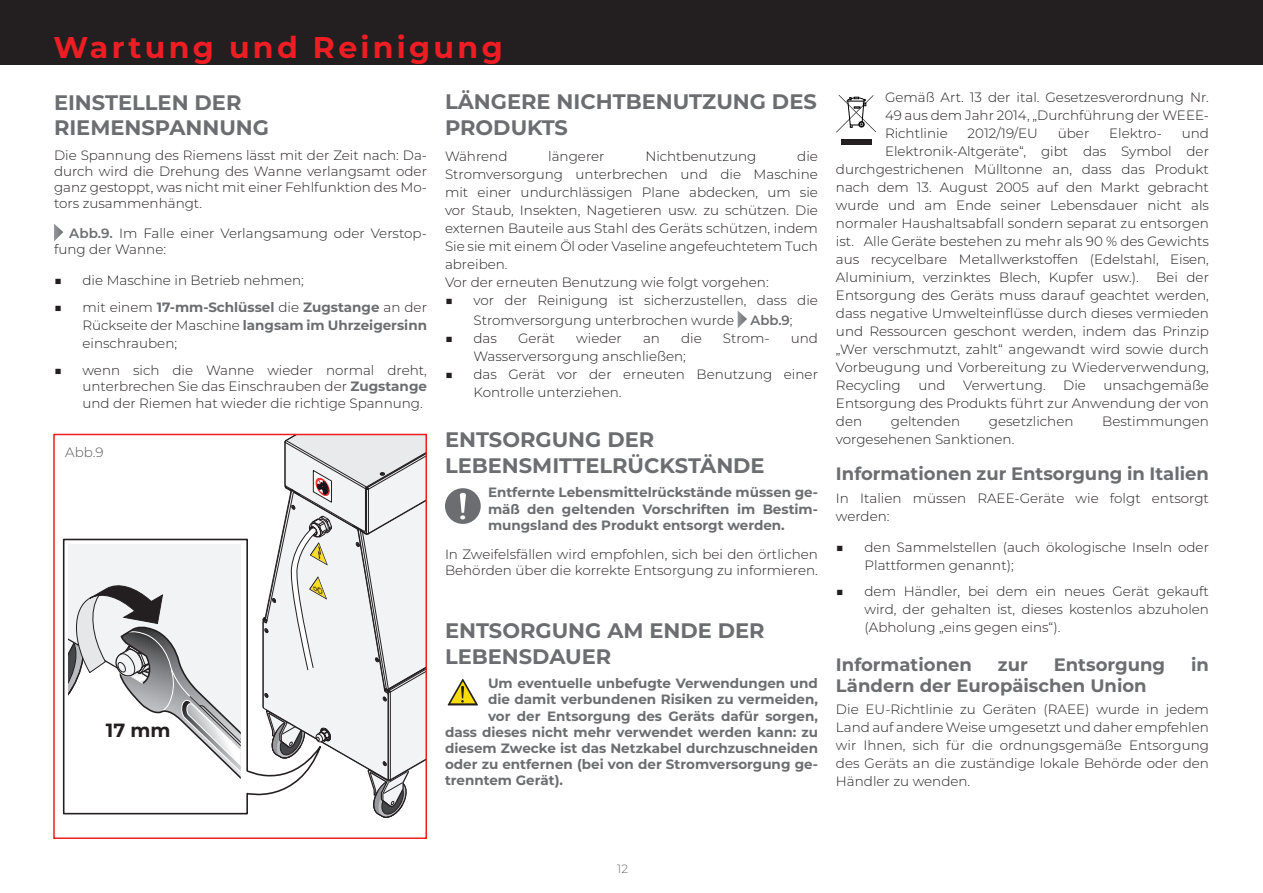
<style>
.page{position:relative;width:1263px;height:893px;background:#fff}
.page>*{position:absolute;margin:0;border:0;box-sizing:border-box;transform-origin:0 0}
.Titoli_rossi_seconda{font:700 30px "Montserrat";letter-spacing:.11em;color:#ee1d23}
.Sottotitolo_IT{font:700 21px/25.2px "Montserrat";color:#6c6d70}
.t1{font:700 19.05px "Montserrat";color:#231f20}
.Sottotitolo_-_piccol{font:700 18px "Montserrat";color:#6c6d70}
.Testo_corrente_9_pt{font:300 13.5px/18px "Montserrat";color:#231f20;text-align:justify}
.Testo_corrente_9_pt-2{font:700 13.5px/16.2px "Montserrat";color:#6c6d70;text-align:justify}
.t2{font:300 13.5px "Montserrat";color:#57585a}
.t3{font:300 12px "Montserrat";color:#6c6d70}
.s1{font-weight:600;color:#6c6d70}
.s2{font-weight:700;color:#6c6d70}
</style>
<div class="page">
<div style="left:0;top:0;width:1263px;height:65px;background:#231f20"></div>
<svg style="left:62px;top:538px;width:201px;height:277px"></svg>
<svg style="left:263px;top:437px;width:161px;height:381px"></svg>
<div style="left:53px;top:434px;width:374px;height:405px;border:2px solid #ee1d23"></div>
<svg style="left:738px;top:311px;width:9px;height:17px"></svg>
<div style="left:445px;top:488px;width:36px;height:36px;background:#6c6d70;border-radius:50%"></div>
<svg style="left:459px;top:493px;width:7px;height:26px"></svg>
<svg style="left:448px;top:679px;width:30px;height:26px"></svg>
<svg style="left:54px;top:224px;width:9px;height:17px"></svg>
<svg style="left:836px;top:95px;width:40px;height:38px"></svg>
<div style="left:841px;top:140px;width:30px;height:5px;background:#231f20"></div>
<p class="Titoli_rossi_seconda" style="left:53px;top:26px;width:451px">Wartung und Reinigung</p>
<p class="Sottotitolo_IT" style="left:54px;top:89px;width:217px">EINSTELLEN DER<br>RIEMENSPANNUNG</p>
<p class="Testo_corrente_9_pt" style="left:54px;top:146px;width:374px;line-height:16.2px">Die Spannung des Riemens lässt mit der Zeit nach: Da&shy;durch wird die Drehung des Wanne verlangsamt oder ganz gestoppt, was nicht mit einer Fehlfunktion des Mo&shy;tors zusammenhängt.</p>
<p class="Testo_corrente_9_pt" style="left:54px;top:224px;width:374px;line-height:16.2px;text-indent:15px"><span class="s1">Abb.9.</span> Im Falle einer Verlangsamung oder Verstop&shy;fung der Wanne:</p>
<p class="Testo_corrente_9_pt" style="left:54px;top:271px;width:251px">■ die Maschine in Betrieb nehmen;</p>
<p class="Testo_corrente_9_pt" style="left:82px;top:297px;width:346px;text-indent:-28px">■ mit einem <span class="s2">17-mm-Schlüssel</span> die <span class="s2">Zugstange</span> an der Rückseite der Maschine <span class="s2">langsam im Uhrzeigersinn </span>einschrauben;</p>
<p class="Testo_corrente_9_pt" style="left:82px;top:362px;width:346px;line-height:16.2px;text-indent:-28px">■ wenn sich die Wanne wieder normal dreht, unterbrechen Sie das Einschrauben der <span class="s2">Zugstange </span>und der Riemen hat wieder die richtige Spannung.</p>
<p class="Sottotitolo_IT" style="left:445px;top:88px;width:373px">LÄNGERE NICHTBENUTZUNG DES<br>PRODUKTS</p>
<p class="Testo_corrente_9_pt" style="left:445px;top:147px;width:64px">Während</p>
<p class="Testo_corrente_9_pt" style="left:548px;top:147px;width:58px">längerer</p>
<p class="Testo_corrente_9_pt" style="left:645px;top:147px;width:113px">Nichtbenutzung</p>
<p class="Testo_corrente_9_pt" style="left:445px;top:147px;width:374px;text-indent:352px">die Stromversorgung unterbrechen und die Maschine mit einer undurchlässigen Plane abdecken, um sie vor Staub, Insekten, Nagetieren usw. zu schützen. Die externen Bauteile aus Stahl des Geräts schützen, indem Sie sie mit einem Öl oder Vaseline angefeuchtetem Tuch abreiben.</p>
<p class="Testo_corrente_9_pt" style="left:445px;top:273px;width:325px">Vor der erneuten Benutzung wie folgt vorgehen:</p>
<p class="Testo_corrente_9_pt" style="left:445px;top:290px;width:374px;line-height:19.5px;text-align:center">■ vor der Reinigung ist sicherzustellen, dass die<br>Stromversorgung unterbrochen wurde <span class="s1">Abb.9</span>;</p>
<p class="Testo_corrente_9_pt" style="left:445px;top:328px;width:53px">■ das</p>
<p class="Testo_corrente_9_pt" style="left:518px;top:328px;width:38px">Gerät</p>
<p class="Testo_corrente_9_pt" style="left:576px;top:328px;width:47px">wieder</p>
<p class="Testo_corrente_9_pt" style="left:643px;top:328px;width:18px">an</p>
<p class="Testo_corrente_9_pt" style="left:681px;top:328px;width:22px">die</p>
<p class="Testo_corrente_9_pt" style="left:723px;top:328px;width:48px">Strom-</p>
<p class="Testo_corrente_9_pt" style="left:791px;top:328px;width:29px">und</p>
<p class="Testo_corrente_9_pt" style="left:473px;top:346px;width:214px">Wasserversorgung anschließen;</p>
<p class="Testo_corrente_9_pt" style="left:473px;top:364px;width:346px;text-indent:-28px">■ das Gerät vor der erneuten Benutzung einer<br>Kontrolle unterziehen.</p>
<p class="Sottotitolo_IT" style="left:445px;top:426px;width:321px">ENTSORGUNG DER<br>LEBENSMITTELRÜCKSTÄNDE</p>
<p class="Testo_corrente_9_pt-2" style="left:488px;top:484px;width:331px">Entfernte Lebensmittelrückstände müssen ge&shy;mäß den geltenden Vorschriften im Bestim&shy;mungsland des Produkt entsorgt werden.</p>
<p class="Testo_corrente_9_pt" style="left:445px;top:545px;width:374px;line-height:16.2px">In Zweifelsfällen wird empfohlen, sich bei den örtlichen<br>Behörden über die korrekte Entsorgung zu informieren.</p>
<p class="t2" style="left:65px;top:443px;width:40px">Abb.9</p>
<p class="t1" style="left:106px;top:717px;width:66px">17 mm</p>
<p class="Sottotitolo_IT" style="left:445px;top:617px;width:321px">ENTSORGUNG AM ENDE DER<br>LEBENSDAUER</p>
<p class="Testo_corrente_9_pt-2" style="left:488px;top:675px;width:331px">Um eventuelle unbefugte Verwendungen und</p>
<p class="Testo_corrente_9_pt-2" style="left:488px;top:691px;width:331px">die damit verbundenen Risiken zu vermeiden,</p>
<p class="Testo_corrente_9_pt-2" style="left:488px;top:707px;width:331px">vor der Entsorgung des Geräts dafür sorgen,</p>
<p class="Testo_corrente_9_pt-2" style="left:445px;top:723px;width:374px">dass dieses nicht mehr verwendet werden kann: zu</p>
<p class="Testo_corrente_9_pt-2" style="left:445px;top:739px;width:374px">diesem Zwecke ist das Netzkabel durchzuschneiden</p>
<p class="Testo_corrente_9_pt-2" style="left:445px;top:756px;width:374px">oder zu entfernen (bei von der Stromversorgung ge-</p>
<p class="Testo_corrente_9_pt-2" style="left:445px;top:772px;width:120px">trenntem Gerät).</p>
<p class="Testo_corrente_9_pt" style="left:885px;top:88px;width:325px">Gemäß Art. 13 der ital. Gesetzesverordnung Nr.<br>49 aus dem Jahr 2014, „Durchführung der WEEE-Richtlinie</p>
<p class="Testo_corrente_9_pt" style="left:968px;top:124px;width:72px">2012/19/EU</p>
<p class="Testo_corrente_9_pt" style="left:1058px;top:124px;width:33px">über</p>
<p class="Testo_corrente_9_pt" style="left:1109px;top:124px;width:54px">Elektro-</p>
<p class="Testo_corrente_9_pt" style="left:1182px;top:124px;width:29px">und</p>
<p class="Testo_corrente_9_pt" style="left:885px;top:142px;width:325px">Elektronik-Altgeräte“, gibt das Symbol der</p>
<p class="Testo_corrente_9_pt" style="left:836px;top:160px;width:374px">durchgestrichenen Mülltonne an, dass das Produkt</p>
<p class="Testo_corrente_9_pt" style="left:836px;top:178px;width:374px">nach dem 13. August 2005 auf den Markt gebracht</p>
<p class="Testo_corrente_9_pt" style="left:836px;top:196px;width:374px">wurde und am Ende seiner Lebensdauer nicht als</p>
<p class="Testo_corrente_9_pt" style="left:836px;top:214px;width:374px">normaler Haushaltsabfall sondern separat zu entsorgen</p>
<p class="Testo_corrente_9_pt" style="left:836px;top:232px;width:374px">ist. Alle Geräte bestehen zu mehr als 90 % des Gewichts</p>
<p class="Testo_corrente_9_pt" style="left:836px;top:250px;width:374px">aus recycelbare Metallwerkstoffen (Edelstahl, Eisen,</p>
<p class="Testo_corrente_9_pt" style="left:836px;top:268px;width:304px">Aluminium, verzinktes Blech, Kupfer usw.).</p>
<p class="Testo_corrente_9_pt" style="left:836px;top:268px;width:374px;text-indent:320px">Bei der Entsorgung des Geräts muss darauf geachtet werden, dass negative Umwelteinflüsse durch dieses vermieden und Ressourcen geschont werden, indem das Prinzip „Wer verschmutzt, zahlt“ angewandt wird sowie durch Vorbeugung und Vorbereitung zu Wiederverwendung, Recycling</p>
<p class="Testo_corrente_9_pt" style="left:836px;top:376px;width:374px;text-indent:268px">unsachgemäße Entsorgung des Produkts führt zur Anwendung der von den</p>
<p class="Testo_corrente_9_pt" style="left:918px;top:376px;width:29px">und</p>
<p class="Testo_corrente_9_pt" style="left:963px;top:376px;width:84px">Verwertung.</p>
<p class="Testo_corrente_9_pt" style="left:1063px;top:376px;width:24px">Die</p>
<p class="Testo_corrente_9_pt" style="left:891px;top:412px;width:71px">geltenden</p>
<p class="Testo_corrente_9_pt" style="left:989px;top:412px;width:86px">gesetzlichen</p>
<p class="Testo_corrente_9_pt" style="left:1102px;top:412px;width:108px">Bestimmungen</p>
<p class="Testo_corrente_9_pt" style="left:836px;top:430px;width:180px">vorgesehenen Sanktionen.</p>
<p class="Sottotitolo_-_piccol" style="left:836px;top:461px;width:374px">Informationen zur Entsorgung in Italien</p>
<p class="Testo_corrente_9_pt" style="left:836px;top:488px;width:374px">In Italien müssen RAEE-Geräte wie folgt entsorgt werden:</p>
<p class="Testo_corrente_9_pt" style="left:864px;top:537px;width:346px;text-indent:-28px">■ den Sammelstellen (auch ökologische Inseln oder<br>Plattformen genannt);</p>
<p class="Testo_corrente_9_pt" style="left:864px;top:582px;width:346px;text-indent:-28px">■ dem Händler, bei dem ein neues Gerät gekauft wird, der gehalten ist, dieses kostenlos abzuholen (Abholung „eins gegen eins“).</p>
<p class="Sottotitolo_-_piccol" style="left:836px;top:651px;width:138px">Informationen</p>
<p class="Sottotitolo_-_piccol" style="left:998px;top:651px;width:31px">zur</p>
<p class="Sottotitolo_-_piccol" style="left:1054px;top:651px;width:113px">Entsorgung</p>
<p class="Sottotitolo_-_piccol" style="left:1191px;top:651px;width:19px">in</p>
<p class="Sottotitolo_-_piccol" style="left:836px;top:673px;width:312px">Ländern der Europäischen Union</p>
<p class="Testo_corrente_9_pt" style="left:836px;top:700px;width:374px">Die EU-Richtlinie zu Geräten (RAEE) wurde in jedem Land auf andere Weise umgesetzt und daher empfehlen wir Ihnen, sich für die ordnungsgemäße Entsorgung des Geräts an die zuständige lokale Behörde oder den Händler zu wenden.</p>
<p class="t3" style="left:617px;top:860px;width:12px">12</p>
</div>
